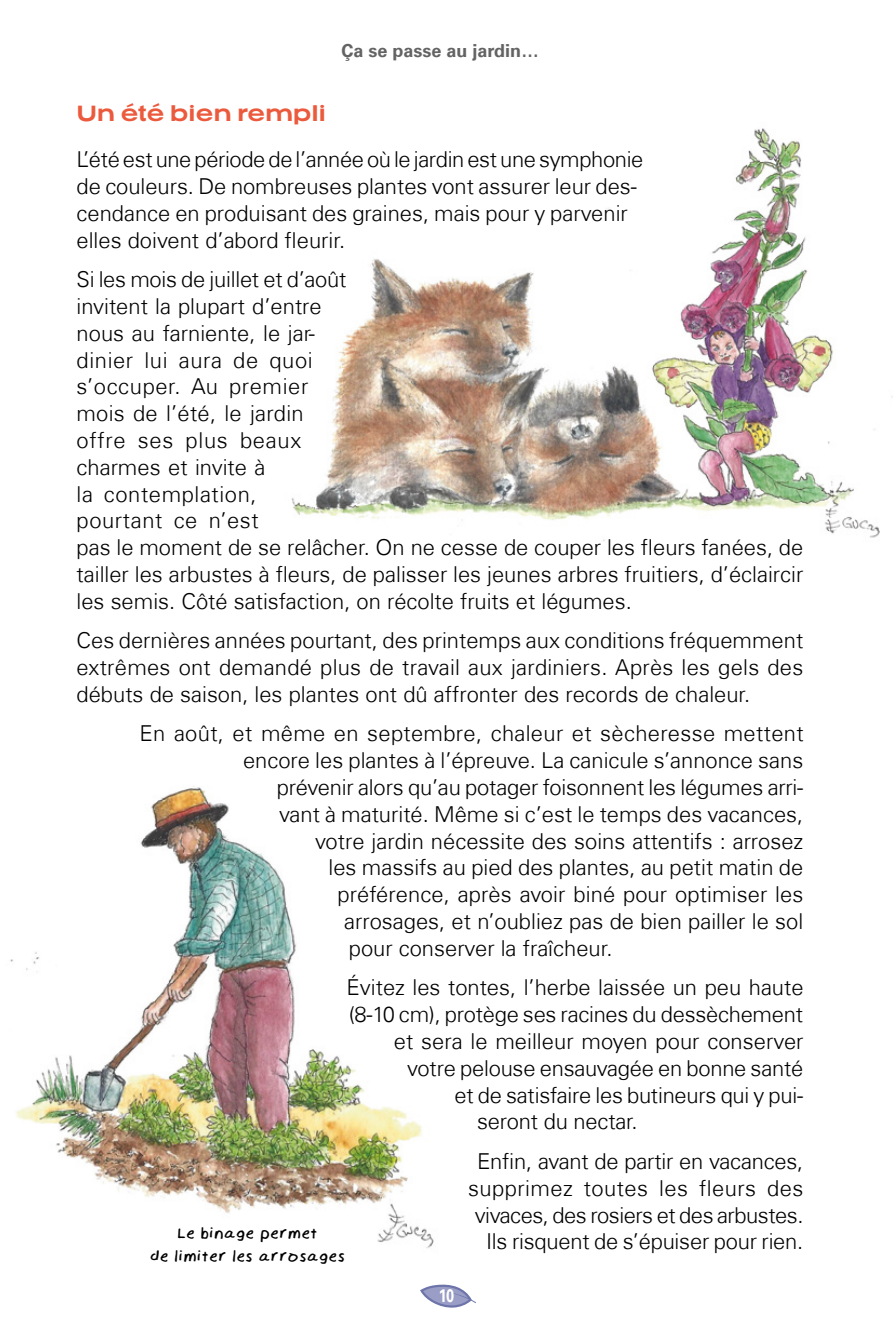
<style>
.page{position:relative;width:893px;height:1340px;background:#fff}
.page>*{position:absolute;margin:0;border:0;box-sizing:border-box;transform-origin:0 0}
.t1{font:300 22.05px/26.8px "Univers Com 45";color:#000}
.t2{font:22.05px/22.5px "Llawysgrifen";color:#000;text-align:center}
.t3{font:700 21.38px "Presicav Rg";letter-spacing:-.025em;color:#eb5a3d}
.t4{font:700 18px "Univers Com 65";color:#646363}
.t5{font:700 18px "Univers Com 65";color:#fff;scale:.8 1}
</style>
<div class="page">
<img style="left:292px;top:128px;width:601px;height:413px">
<img style="left:10px;top:786px;width:424px;height:462px">
<svg style="left:420px;top:1284px;width:56px;height:24px"></svg>
<p class="t4" style="left:341px;top:40px;width:199px">Ça se passe au jardin…</p>
<p class="t3" style="left:77px;top:99px;width:251px">Un été bien rempli</p>
<p class="t1" style="left:77px;top:146px;width:568px">L’été est une période de l’année où le jardin est une symphonie de couleurs. De nombreuses plantes vont assurer leur des&shy;cendance en produisant des graines, mais pour y parvenir elles doivent d’abord fleurir.</p>
<p class="t1" style="left:77px;top:266px;width:728px">Si les mois de juillet et d’août<br>invitent la plupart d’entre<br>nous au farniente, le jar-<br>dinier lui aura de quoi<br>s’occuper. Au premier<br>mois de l’été, le jardin<br>offre ses plus beaux<br>charmes et invite à<br>la contemplation,<br>pourtant ce n’est<br>pas le moment de se relâcher. On ne cesse de couper les fleurs fanées, de tailler les arbustes à fleurs, de palisser les jeunes arbres fruitiers, d’éclaircir les semis. Côté satisfaction, on récolte fruits et légumes.</p>
<p class="t1" style="left:77px;top:627px;width:728px;text-align:justify">Ces dernières années pourtant, des printemps aux conditions fréquemment extrêmes ont demandé plus de travail aux jardiniers. Après les gels des débuts de saison, les plantes ont dû affronter des records de chaleur.</p>
<p class="t1" style="left:140px;top:720px;width:666px">En août, et même en septembre, chaleur et sècheresse mettent</p>
<p class="t1" style="left:243px;top:747px;width:562px">encore les plantes à l’épreuve. La canicule s’annonce sans</p>
<p class="t1" style="left:277px;top:773px;width:528px">prévenir alors qu’au potager foisonnent les légumes arri-</p>
<p class="t1" style="left:279px;top:800px;width:526px">vant à maturité. Même si c’est le temps des vacances,</p>
<p class="t1" style="left:315px;top:827px;width:490px">votre jardin nécessite des soins attentifs : arrosez</p>
<p class="t1" style="left:329px;top:854px;width:476px">les massifs au pied des plantes, au petit matin de</p>
<p class="t1" style="left:338px;top:881px;width:467px">préférence, après avoir biné pour optimiser les</p>
<p class="t1" style="left:344px;top:907px;width:461px">arrosages, et n’oubliez pas de bien pailler le sol</p>
<p class="t1" style="left:349px;top:934px;width:265px">pour conserver la fraîcheur.</p>
<p class="t1" style="left:347px;top:974px;width:459px">Évitez les tontes, l’herbe laissée un peu haute</p>
<p class="t1" style="left:349px;top:1000px;width:456px">(8-10 cm), protège ses racines du dessèchement</p>
<p class="t1" style="left:394px;top:1027px;width:411px">et sera le meilleur moyen pour conserver</p>
<p class="t1" style="left:407px;top:1054px;width:398px">votre pelouse ensauvagée en bonne santé</p>
<p class="t1" style="left:455px;top:1081px;width:350px">et de satisfaire les butineurs qui y pui-</p>
<p class="t1" style="left:477px;top:1108px;width:162px">seront du nectar.</p>
<p class="t1" style="left:468px;top:1147px;width:337px;text-align:right">Enfin, avant de partir en vacances, supprimez toutes les fleurs des vivaces, des rosiers et des arbustes.<br>Ils risquent de s’épuiser pour rien.</p>
<p class="t2" style="left:150px;top:1222px;width:197px">Le binage permet<br>de limiter les arrosages</p>
<p class="t5" style="left:439px;top:1284px;width:20px">10</p>
</div>
